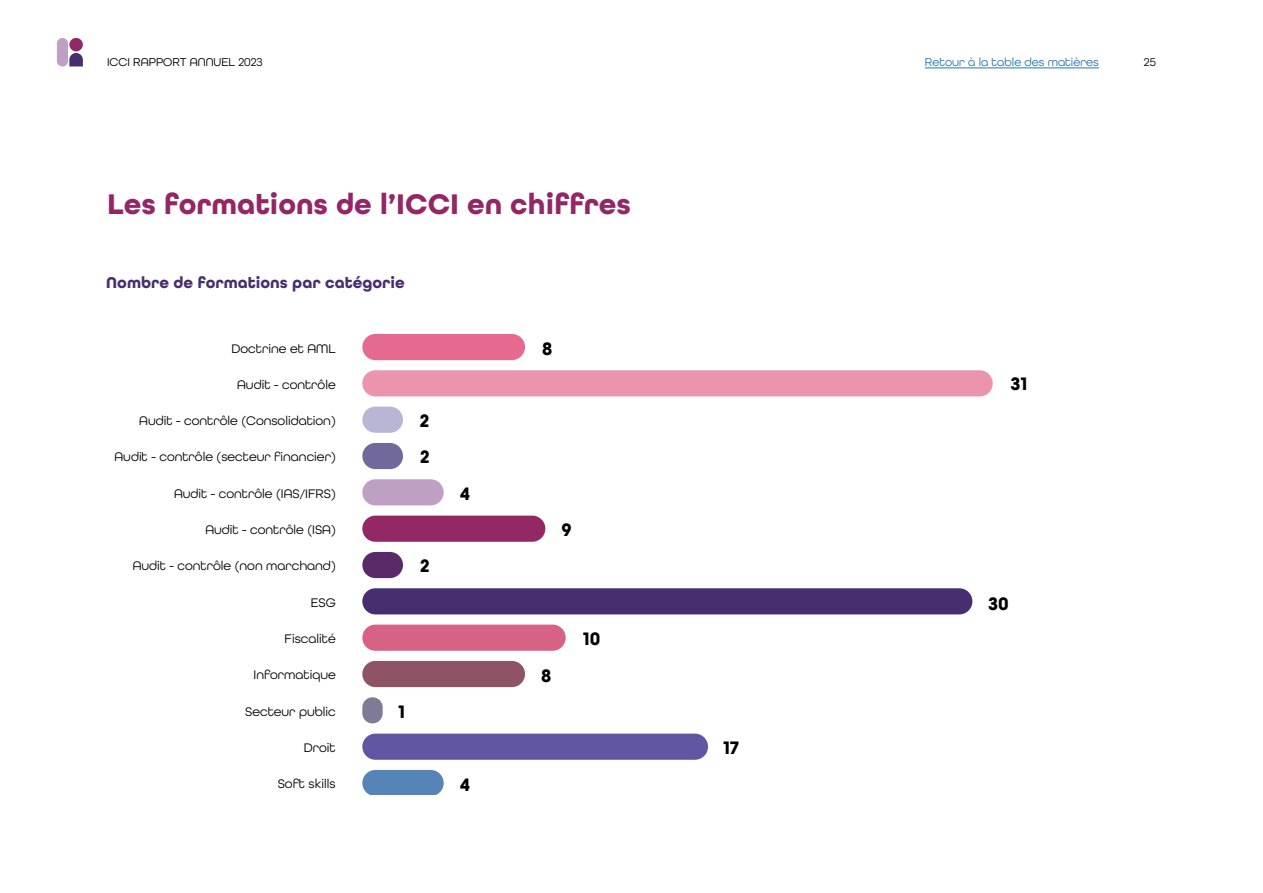
<style>
.page{position:relative;width:1263px;height:893px;background:#fff}
.page>*{position:absolute;margin:0;border:0;box-sizing:border-box;transform-origin:0 0}
.t1{font:700 30px "All Round Gothic";color:#932765}
.t2{font:700 19.05px/36.3px "All Round Gothic";color:#000}
.t3{font:700 16.5px "All Round Gothic";color:#482e6f}
.t4{font:13.2px "All Round Gothic";color:#000}
.t5{font:12px "All Round Gothic";color:#1d71b8}
.t6{font:12px "All Round Gothic";color:#000}
</style>
<div class="page">
<div style="left:57px;top:38px;width:11px;height:28px;background:#bf9fc3;border-radius:6px"></div>
<div style="left:69px;top:38px;width:14px;height:13px;background:#932865;border-radius:50%"></div>
<svg style="left:69px;top:53px;width:14px;height:13px"></svg>
<hr style="left:925px;top:68px;width:174px;height:1px;background:#2e74b5">
<div style="left:362px;top:334px;width:163px;height:26px;background:#e66a90;border-radius:13px"></div>
<div style="left:362px;top:370px;width:631px;height:26px;background:#eb94ad;border-radius:13px"></div>
<div style="left:362px;top:407px;width:41px;height:26px;background:#b9b6d5;border-radius:13px"></div>
<div style="left:362px;top:443px;width:41px;height:26px;background:#71699b;border-radius:13px"></div>
<div style="left:362px;top:479px;width:82px;height:26px;background:#bf9fc3;border-radius:13px"></div>
<div style="left:362px;top:516px;width:183px;height:26px;background:#932865;border-radius:13px"></div>
<div style="left:362px;top:552px;width:41px;height:26px;background:#5a2a68;border-radius:13px"></div>
<div style="left:362px;top:588px;width:610px;height:26px;background:#472e6f;border-radius:13px"></div>
<div style="left:362px;top:625px;width:204px;height:26px;background:#d66386;border-radius:13px"></div>
<div style="left:362px;top:661px;width:163px;height:26px;background:#8f5366;border-radius:13px"></div>
<div style="left:362px;top:697px;width:21px;height:26px;background:#7f7b96;border-radius:10px"></div>
<div style="left:362px;top:734px;width:346px;height:26px;background:#6156a1;border-radius:13px"></div>
<svg style="left:362px;top:770px;width:82px;height:25px;background:#618bbc"></svg>
<p class="t6" style="left:107px;top:55px;width:157px">ICCI RAPPORT ANNUEL 2023</p>
<p class="t5" style="left:925px;top:55px;width:175px">Retour à la table des matières</p>
<p class="t6" style="left:1144px;top:55px;width:14px">25</p>
<h1 class="t1" style="left:107px;top:186px;width:525px">Les formations de l’ICCI en chiffres</h1>
<p class="t3" style="left:106px;top:273px;width:300px">Nombre de formations par catégorie</p>
<p class="t4" style="left:232px;top:340px;width:106px">Doctrine et AML</p>
<h2 class="t2" style="left:542px;top:330px;width:12px">8</h2>
<p class="t4" style="left:237px;top:377px;width:100px">Audit - contrôle</p>
<h2 class="t2" style="left:1010px;top:366px;width:18px">31</h2>
<p class="t4" style="left:139px;top:413px;width:198px">Audit - contrôle (Consolidation)</p>
<p class="t4" style="left:115px;top:449px;width:223px">Audit - contrôle (secteur financier)</p>
<h2 class="t2" style="left:420px;top:403px;width:11px">2<br>2</h2>
<p class="t4" style="left:174px;top:486px;width:163px">Audit - contrôle (IAS/IFRS)</p>
<h2 class="t2" style="left:460px;top:476px;width:12px">4</h2>
<p class="t4" style="left:205px;top:522px;width:132px">Audit - contrôle (ISA)</p>
<h2 class="t2" style="left:561px;top:512px;width:12px">9</h2>
<p class="t4" style="left:133px;top:558px;width:205px">Audit - contrôle (non marchand)</p>
<h2 class="t2" style="left:420px;top:548px;width:11px">2</h2>
<p class="t4" style="left:311px;top:595px;width:26px">ESG</p>
<h2 class="t2" style="left:988px;top:585px;width:22px">30</h2>
<p class="t4" style="left:285px;top:631px;width:53px">Fiscalité</p>
<h2 class="t2" style="left:583px;top:621px;width:19px">10</h2>
<p class="t4" style="left:254px;top:667px;width:84px">Informatique</p>
<h2 class="t2" style="left:541px;top:657px;width:12px">8</h2>
<p class="t4" style="left:245px;top:703px;width:92px">Secteur public</p>
<h2 class="t2" style="left:398px;top:693px;width:8px">1</h2>
<p class="t4" style="left:304px;top:740px;width:33px">Droit</p>
<h2 class="t2" style="left:723px;top:730px;width:18px">17</h2>
<p class="t4" style="left:278px;top:776px;width:60px">Soft skills</p>
<h2 class="t2" style="left:460px;top:766px;width:12px">4</h2>
</div>
